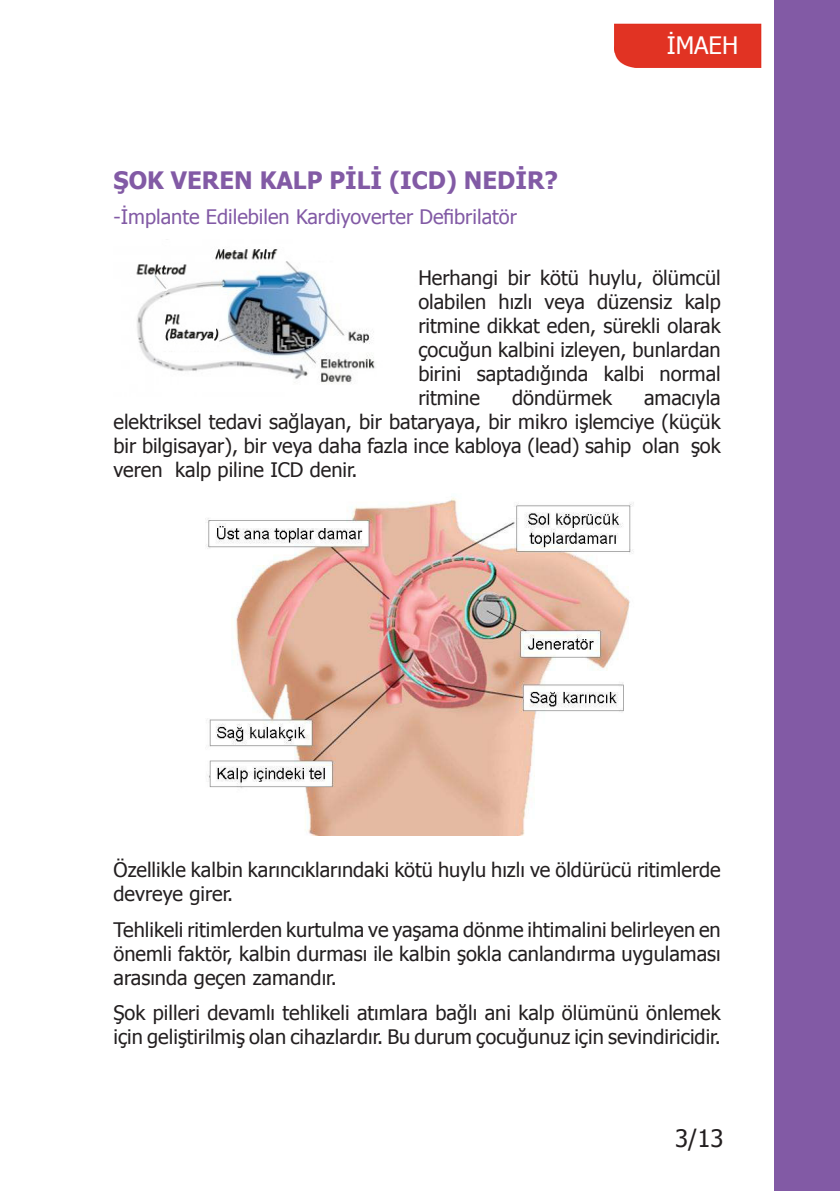
<style>
.page{position:relative;width:840px;height:1191px;background:#fff}
.page>*{position:absolute;margin:0;border:0;box-sizing:border-box;transform-origin:0 0}
.t1{font:700 24px "Tahoma";color:#825aa5}
.t2{font:24px "Tahoma";color:#fff}
.t3{font:24px "Tahoma";color:#231f20}
.t4{font:20px/24px "Tahoma";color:#231f20;text-align:justify}
.t5{font:20px "Tahoma";color:#825aa5}
</style>
<div class="page">
<div style="left:774px;top:0;width:65px;height:1191px;background:#825aa5"></div>
<div style="left:614px;top:23px;width:147px;height:44px;background:#e13323"></div>
<img style="left:136px;top:249px;width:239px;height:135px">
<img style="left:205px;top:497px;width:429px;height:338px">
<p class="t1" style="left:113px;top:163px;width:446px">ŞOK VEREN KALP PİLİ (ICD) NEDİR?</p>
<p class="t5" style="left:113px;top:203px;width:405px">-İmplante Edilebilen Kardiyoverter Defibrilatör</p>
<p class="t2" style="left:666px;top:30px;width:73px">İMAEH</p>
<p class="t4" style="left:418px;top:264px;width:304px">Herhangi bir kötü huylu, ölümcül olabilen hızlı veya düzensiz kalp ritmine dikkat eden, sürekli olarak çocuğun kalbini izleyen, bunlardan birini saptadığında kalbi normal ritmine</p>
<p class="t4" style="left:113px;top:384px;width:608px;text-indent:530px">amacıyla elektriksel tedavi sağlayan, bir bataryaya, bir mikro işlemciye (küçük bir bilgisayar), bir veya daha fazla ince kabloya (lead) sahip olan şok veren kalp piline ICD denir.</p>
<p class="t4" style="left:512px;top:384px;width:101px">döndürmek</p>
<p class="t4" style="left:113px;top:857px;width:608px">Özellikle kalbin karıncıklarındaki kötü huylu hızlı ve öldürücü ritimlerde devreye girer.</p>
<p class="t4" style="left:113px;top:916px;width:608px">Tehlikeli ritimlerden kurtulma ve yaşama dönme ihtimalini belirleyen en önemli faktör, kalbin durması ile kalbin şokla canlandırma uygulaması arasında geçen zamandır.</p>
<p class="t4" style="left:113px;top:1000px;width:608px">Şok pilleri devamlı tehlikeli atımlara bağlı ani kalp ölümünü önlemek için geliştirilmiş olan cihazlardır. Bu durum çocuğunuz için sevindiricidir.</p>
<p class="t3" style="left:674px;top:1122px;width:50px">3/13</p>
</div>
